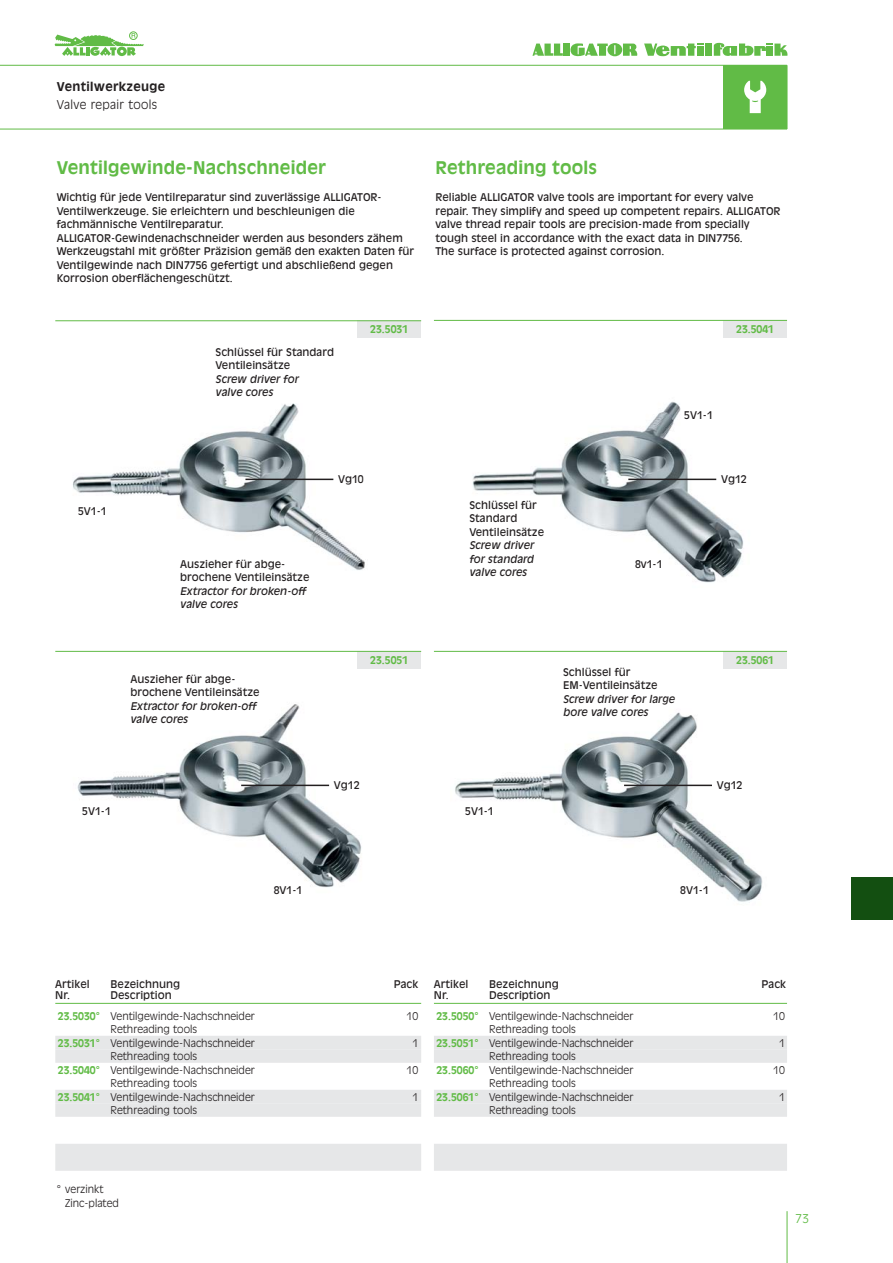
<style>
.page{position:relative;width:893px;height:1263px;background:#fff}
.page>*{position:absolute;margin:0;border:0;box-sizing:border-box;transform-origin:0 0}
.t1{font:700 17.25px "Antique Olive";letter-spacing:.01em;color:#61bb46}
.t2{font:300 12px "Antique Olive";letter-spacing:.03em;color:#231f20}
.t3{font:700 12px "Antique Olive";letter-spacing:.03em;color:#231f20}
.t4{font:300 12px "Antique Olive";color:#61bb46}
.t5{font:10.5px/13.5px "Antique Olive";color:#231f20}
.t6{font:300 10.5px/13.5px "Antique Olive";color:#231f20;text-align:center}
.t7{font:italic 10.5px/13.5px "Antique Olive";color:#231f20}
.t8{font:700 10.5px "Antique Olive";color:#61bb46}
.s1{font-weight:400}
.s2{font-weight:700;color:#61bb46}
</style>
<div class="page">
<hr style="left:786px;top:1211px;width:1px;height:52px;background:#61bb46">
<div style="left:563px;top:44px;width:7px;height:12px;background:#61bb46"></div>
<div style="left:705px;top:44px;width:6px;height:12px;background:#61bb46"></div>
<svg style="left:532px;top:44px;width:31px;height:12px"></svg>
<svg style="left:570px;top:43px;width:67px;height:13px"></svg>
<svg style="left:644px;top:44px;width:59px;height:12px"></svg>
<svg style="left:713px;top:43px;width:74px;height:13px"></svg>
<div style="left:129px;top:32px;width:8px;height:8px;border:1px solid #61bb46;border-radius:50%"></div>
<svg style="left:55px;top:33px;width:89px;height:23px"></svg>
<div style="left:850px;top:877px;width:42px;height:43px;background:#134f11"></div>
<hr style="left:0;top:129px;width:787px;height:1px;background:#61bb46">
<hr style="left:0;top:65px;width:787px;height:1px;background:#61bb46">
<div style="left:723px;top:65px;width:64px;height:64px;background:#61bb46"></div>
<svg style="left:744px;top:81px;width:22px;height:32px"></svg>
<img style="left:73px;top:403px;width:292px;height:167px">
<div style="left:357px;top:320px;width:64px;height:17px;background:#e6e7e8"></div>
<hr style="left:55px;top:320px;width:366px;height:1px;background:#61bb46">
<img style="left:472px;top:401px;width:272px;height:182px">
<div style="left:723px;top:321px;width:64px;height:17px;background:#e6e7e8"></div>
<hr style="left:434px;top:320px;width:353px;height:1px;background:#61bb46">
<img style="left:77px;top:704px;width:285px;height:184px">
<div style="left:357px;top:651px;width:64px;height:17px;background:#e6e7e8"></div>
<hr style="left:55px;top:651px;width:366px;height:1px;background:#61bb46">
<img style="left:455px;top:712px;width:308px;height:191px">
<div style="left:723px;top:652px;width:64px;height:17px;background:#e6e7e8"></div>
<hr style="left:434px;top:651px;width:353px;height:1px;background:#61bb46">
<hr style="left:55px;top:1003px;width:366px;height:1px;background:#61bb46">
<div style="left:55px;top:1036px;width:366px;height:13px;background:#e6e7e8"></div>
<div style="left:55px;top:1049px;width:366px;height:14px;background:#e6e7e8"></div>
<div style="left:55px;top:1090px;width:366px;height:13px;background:#e6e7e8"></div>
<div style="left:55px;top:1103px;width:366px;height:14px;background:#e6e7e8"></div>
<div style="left:55px;top:1144px;width:366px;height:13px;background:#e6e7e8"></div>
<div style="left:55px;top:1157px;width:366px;height:14px;background:#e6e7e8"></div>
<hr style="left:434px;top:1003px;width:353px;height:1px;background:#61bb46">
<div style="left:434px;top:1036px;width:353px;height:13px;background:#e6e7e8"></div>
<div style="left:434px;top:1049px;width:353px;height:14px;background:#e6e7e8"></div>
<div style="left:434px;top:1090px;width:353px;height:13px;background:#e6e7e8"></div>
<div style="left:434px;top:1103px;width:353px;height:14px;background:#e6e7e8"></div>
<div style="left:434px;top:1144px;width:353px;height:13px;background:#e6e7e8"></div>
<div style="left:434px;top:1157px;width:353px;height:14px;background:#e6e7e8"></div>
<hr style="left:245px;top:479px;width:88px;height:1px;background:#231f20">
<hr style="left:628px;top:479px;width:88px;height:1px;background:#231f20">
<hr style="left:241px;top:785px;width:88px;height:1px;background:#231f20">
<hr style="left:624px;top:785px;width:88px;height:1px;background:#231f20">
<p class="t3" style="left:57px;top:82px;width:110px">Ventilwerkzeuge</p>
<p class="t2" style="left:57px;top:100px;width:102px">Valve repair tools</p>
<h1 class="t1" style="left:57px;top:161px;width:270px">Ventilgewinde-Nachschneider</h1>
<p class="t5" style="left:57px;top:191px;width:359px">Wichtig für jede Ventilreparatur sind zuverlässige ALLIGATOR-Ventilwerkzeuge. Sie erleichtern und beschleunigen die fachmännische Ventilreparatur.<br>ALLIGATOR-Gewindenachschneider werden aus besonders zähem Werkzeugstahl mit größter Präzision gemäß den exakten Daten für Ventilgewinde nach DIN7756 gefertigt und abschließend gegen Korrosion oberflächengeschützt.</p>
<h1 class="t1" style="left:435px;top:161px;width:163px">Rethreading tools</h1>
<p class="t5" style="left:435px;top:191px;width:346px">Reliable ALLIGATOR valve tools are important for every valve repair. They simplify and speed up competent repairs. ALLIGATOR valve thread repair tools are precision-made from specially tough steel in accordance with the exact data in DIN7756.<br>The surface is protected against corrosion.</p>
<p class="t5" style="left:215px;top:346px;width:120px">Schlüssel für Standard<br>Ventileinsätze</p>
<p class="t7" style="left:215px;top:373px;width:84px">Screw driver for valve cores</p>
<p class="t8" style="left:370px;top:325px;width:39px">23.5031</p>
<p class="t8" style="left:736px;top:325px;width:39px">23.5041</p>
<p class="t5" style="left:684px;top:409px;width:30px">5V1-1</p>
<p class="t5" style="left:78px;top:505px;width:30px">5V1-1</p>
<p class="t5" style="left:180px;top:558px;width:131px">Auszieher für abge&shy;brochene Ventileinsätze</p>
<p class="t7" style="left:180px;top:585px;width:127px">Extractor for broken-off valve cores</p>
<p class="t5" style="left:130px;top:673px;width:131px">Auszieher für abge&shy;brochene Ventileinsätze</p>
<p class="t7" style="left:130px;top:700px;width:127px">Extractor for broken-off valve cores</p>
<p class="t5" style="left:82px;top:805px;width:30px">5V1-1</p>
<p class="t5" style="left:338px;top:473px;width:27px">Vg10</p>
<p class="t5" style="left:469px;top:499px;width:76px">Schlüssel für<br>Standard<br>Ventileinsätze</p>
<p class="t7" style="left:469px;top:539px;width:66px;text-align:justify">Screw driver for standard valve cores</p>
<p class="t5" style="left:635px;top:558px;width:29px">8v1-1</p>
<p class="t5" style="left:721px;top:473px;width:27px">Vg12</p>
<p class="t8" style="left:370px;top:656px;width:39px">23.5051</p>
<p class="t8" style="left:736px;top:656px;width:39px">23.5061</p>
<p class="t5" style="left:334px;top:779px;width:27px">Vg12</p>
<p class="t5" style="left:465px;top:805px;width:30px">5V1-1</p>
<p class="t5" style="left:563px;top:666px;width:96px">Schlüssel für<br>EM-Ventileinsätze</p>
<p class="t7" style="left:563px;top:693px;width:113px">Screw driver for large bore valve cores</p>
<p class="t5" style="left:716px;top:779px;width:27px">Vg12</p>
<p class="t5" style="left:274px;top:884px;width:30px">8V1-1</p>
<p class="t5" style="left:680px;top:884px;width:30px">8V1-1</p>
<p class="t5" style="left:55px;top:978px;width:36px">Artikel</p>
<p class="t5" style="left:111px;top:978px;width:71px">Bezeichnung</p>
<p class="t5" style="left:393px;top:978px;width:26px">Pack</p>
<p class="t5" style="left:55px;top:989px;width:16px">Nr.</p>
<p class="t6" style="left:58px;top:985px;width:198px;line-height:21px;text-align:left;text-indent:53px"><span class="s1">Description<br></span><span class="s2">23.5030°</span> Ventilgewinde-Nachschneider</p>
<p class="t6" style="left:406px;top:1010px;width:13px">10</p>
<p class="t5" style="left:434px;top:978px;width:36px">Artikel</p>
<p class="t5" style="left:489px;top:978px;width:71px">Bezeichnung</p>
<p class="t5" style="left:761px;top:978px;width:26px">Pack</p>
<p class="t5" style="left:434px;top:989px;width:16px">Nr.</p>
<p class="t6" style="left:436px;top:985px;width:198px;line-height:21px;text-align:left;text-indent:53px"><span class="s1">Description<br></span><span class="s2">23.5050°</span> Ventilgewinde-Nachschneider</p>
<p class="t6" style="left:773px;top:1010px;width:13px">10</p>
<p class="t6" style="left:58px;top:1023px;width:198px">Rethreading tools<br><span class="s2">23.5031°</span> Ventilgewinde-Nachschneider</p>
<p class="t6" style="left:412px;top:1037px;width:7px">1</p>
<p class="t6" style="left:436px;top:1023px;width:198px">Rethreading tools<br><span class="s2">23.5051°</span> Ventilgewinde-Nachschneider</p>
<p class="t6" style="left:779px;top:1037px;width:7px">1</p>
<p class="t6" style="left:58px;top:1050px;width:198px">Rethreading tools<br><span class="s2">23.5040°</span> Ventilgewinde-Nachschneider</p>
<p class="t6" style="left:406px;top:1064px;width:13px">10</p>
<p class="t6" style="left:436px;top:1050px;width:198px">Rethreading tools<br><span class="s2">23.5060°</span> Ventilgewinde-Nachschneider</p>
<p class="t6" style="left:773px;top:1064px;width:13px">10</p>
<p class="t6" style="left:58px;top:1077px;width:198px">Rethreading tools<br><span class="s2">23.5041°</span> Ventilgewinde-Nachschneider</p>
<p class="t6" style="left:412px;top:1091px;width:7px">1</p>
<p class="t6" style="left:436px;top:1077px;width:198px">Rethreading tools<br><span class="s2">23.5061°</span> Ventilgewinde-Nachschneider</p>
<p class="t6" style="left:779px;top:1091px;width:7px">1</p>
<p class="t6" style="left:111px;top:1104px;width:88px">Rethreading tools</p>
<p class="t6" style="left:489px;top:1104px;width:88px">Rethreading tools</p>
<p class="t6" style="left:65px;top:1183px;width:55px;text-align:left;text-indent:-9px">° verzinkt<br>Zinc-plated</p>
<p class="t4" style="left:795px;top:1213px;width:15px">73</p>
</div>
